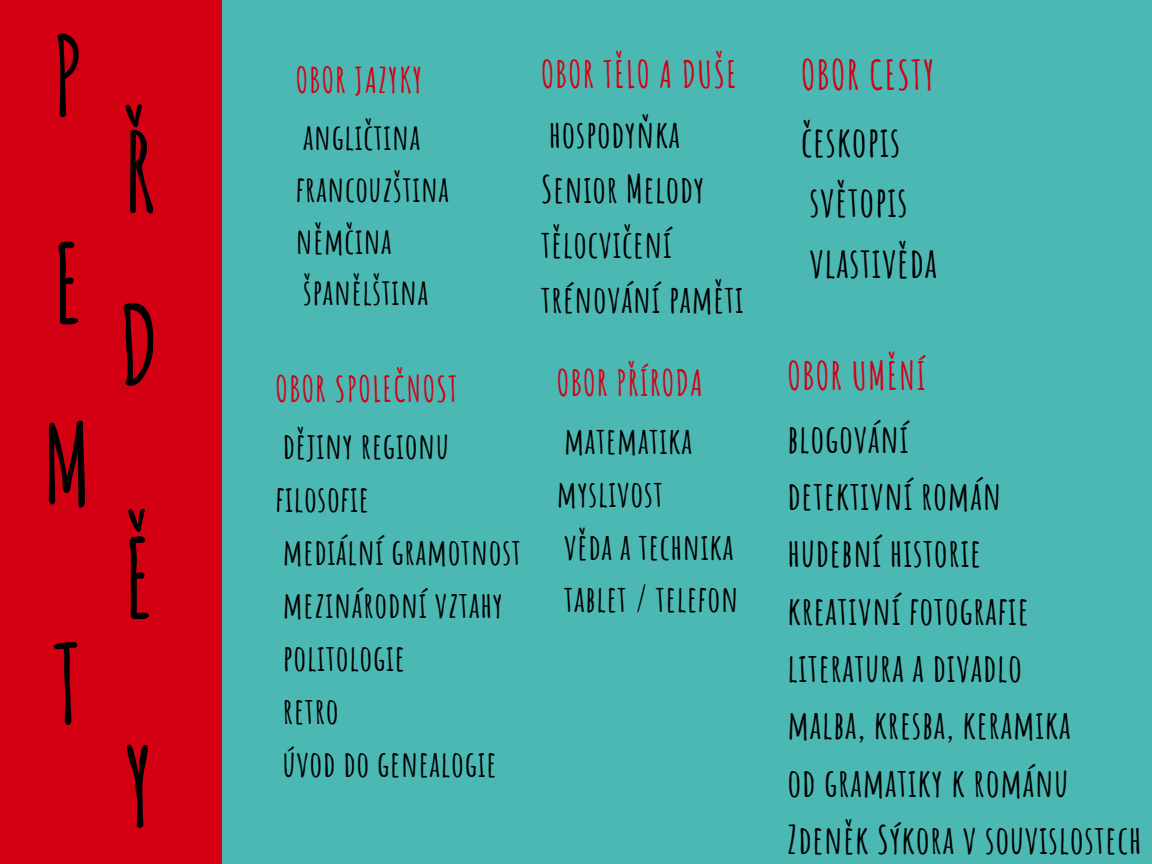
<style>
.page{position:relative;width:1152px;height:864px;background:#4cb8b4}
.page>*{position:absolute;margin:0;border:0;box-sizing:border-box;transform-origin:0 0}
.t1{font:700 108.6px/207px "Amatic SC";color:#000}
.t2{font:700 41.1px/60.8px "Amatic SC";letter-spacing:.02em;color:#000}
.t3{font:700 40.5px "Amatic SC";letter-spacing:.04em;color:#d30014}
.t4{font:700 38.7px/57.3px "Amatic SC";letter-spacing:.02em;color:#000}
.t5{font:700 37.95px "Amatic SC";letter-spacing:.04em;color:#d30014}
.t6{font:700 37.35px/55.2px "Amatic SC";letter-spacing:.02em;color:#000}
.t7{font:700 36.75px "Amatic SC";letter-spacing:.04em;color:#d30014}
.t8{font:700 35.85px/52.8px "Amatic SC";letter-spacing:.02em;color:#000}
.t9{font:700 35.7px/52.8px "Amatic SC";letter-spacing:.02em;color:#000}
.t10{font:700 35.25px "Amatic SC";letter-spacing:.04em;color:#d30014}
.t11{font:700 35.1px/51.8px "Amatic SC";letter-spacing:.02em;color:#000}
.t12{font:700 35.1px "Amatic SC";letter-spacing:.04em;color:#d30014}
.t13{font:700 34.65px "Amatic SC";letter-spacing:.04em;color:#d30014}
</style>
<div class="page">
<div style="left:0;top:0;width:222px;height:864px;background:#d30014"></div>
<h1 class="t1" style="left:52px;top:-29px;width:33px">P<br>E</h1>
<h1 class="t1" style="left:43px;top:359px;width:51px">M</h1>
<h1 class="t1" style="left:54px;top:579px;width:30px">T</h1>
<h1 class="t1" style="left:124px;top:67px;width:33px">Ř</h1>
<h1 class="t1" style="left:119px;top:240px;width:43px">D</h1>
<h1 class="t1" style="left:124px;top:473px;width:32px;line-height:208.2px">Ě<br>Y</h1>
<p class="t13" style="left:296px;top:58px;width:128px">OBOR JAZYKY</p>
<p class="t11" style="left:296px;top:111px;width:155px">angličtina francouzština němčina španělština</p>
<p class="t12" style="left:276px;top:366px;width:184px">OBOR SPOLEČNOST</p>
<p class="t9" style="left:276px;top:419px;width:247px">dějiny regionu filosofie<br>mediální gramotnost mezinárodní vztahy politologie<br>retro<br>úvod do genealogie</p>
<p class="t7" style="left:541px;top:51px;width:197px">OBOR TĚLO A DUŠE</p>
<p class="t6" style="left:541px;top:106px;width:204px">hospodyňka<br>Senior Melody tělocvičení trénování paměti</p>
<p class="t10" style="left:557px;top:361px;width:147px">OBOR PŘÍRODA</p>
<p class="t8" style="left:557px;top:414px;width:183px">matematika myslivost<br>věda a technika tablet / telefon</p>
<p class="t3" style="left:801px;top:49px;width:135px">OBOR CESTY</p>
<p class="t2" style="left:801px;top:110px;width:138px">českopis světopis vlastivěda</p>
<p class="t5" style="left:788px;top:351px;width:140px">OBOR UMĚNÍ</p>
<p class="t4" style="left:788px;top:409px;width:356px">blogování<br>detektivní román<br>hudební historie<br>kreativní fotografie literatura a divadlo<br>malba, kresba, keramika<br>od gramatiky k románu<br>Zdeněk Sýkora v souvislostech</p>
</div>
